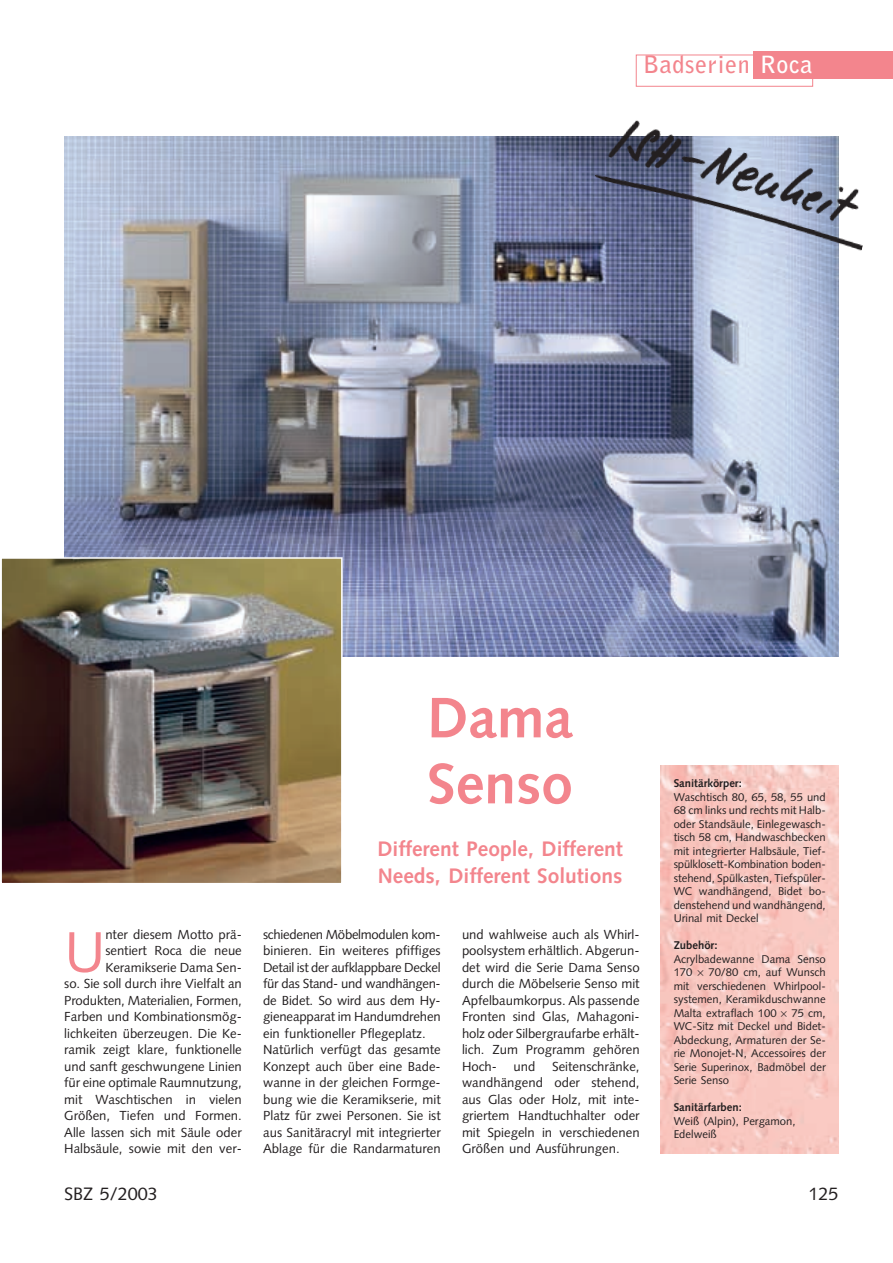
<style>
.page{position:relative;width:893px;height:1263px;background:#fff}
.page>*{position:absolute;margin:0;border:0;box-sizing:border-box;transform-origin:0 0}
.t1{font:57.15px "Syntax";color:#f3858d}
.t2{font:700 57px/66px "Syntax";color:#f3858d}
.t3{font:700 24px "Bell Gothic";letter-spacing:.03em;color:#f3858d}
.t4{font:700 21px/27px "Syntax";color:#f3858d}
.t5{font:18px "Syntax";color:#231f20}
.t6{font:13.2px/16.5px "Syntax";color:#231f20;text-align:justify}
.t7{font:11.25px/13.5px "Syntax";color:#231f20;text-align:justify}
.t8{font:700 11.25px "Syntax";color:#231f20}
.s1{color:#fff}
</style>
<div class="page">
<div style="left:753px;top:51px;width:139px;height:28px;background:#f3858d"></div>
<div style="left:636px;top:55px;width:177px;height:32px;border:1px solid #f3858d"></div>
<img style="left:64px;top:136px;width:774px;height:520px">
<img style="left:661px;top:765px;width:177px;height:388px">
<img style="left:587px;top:120px;width:276px;height:141px">
<img style="left:3px;top:560px;width:336px;height:321px">
<div style="left:0;top:557px;width:342px;height:327px;border:2px solid #fff"></div>
<svg style="left:697px;top:970px;width:6px;height:6px"></svg>
<svg style="left:781px;top:1011px;width:6px;height:5px"></svg>
<h3 class="t3" style="left:643px;top:55px;width:171px">Badserien <span class="s1">Roca</span></h3>
<h2 class="t2" style="left:427px;top:690px;width:147px">Dama<br>Senso</h2>
<h3 class="t4" style="left:377px;top:837px;width:247px">Different People, Different<br>Needs, Different Solutions</h3>
<p class="t6" style="left:64px;top:927px;width:179px;text-align:right">nter diesem Motto prä&shy;sentiert Roca die neue<br>Keramikserie Dama Sen-<br>so. Sie soll durch ihre Vielfalt an<br>Produkten, Materialien, Formen,<br>Farben und Kombinationsmög&shy;lichkeiten überzeugen. Die Ke&shy;ramik zeigt klare, funktionelle und sanft geschwungene Linien für eine optimale Raumnutzung, mit Waschtischen in vielen<br>Größen, Tiefen und Formen.<br>Alle lassen sich mit Säule oder<br>Halbsäule, sowie mit den ver-</p>
<p class="t6" style="left:263px;top:927px;width:179px;text-align:left">schiedenen Möbelmodulen kom&shy;binieren. Ein weiteres pfiffiges<br>Detail ist der aufklappbare Deckel für das Stand- und wandhängen&shy;de Bidet. So wird aus dem Hy&shy;gieneapparat im Handumdrehen ein funktioneller Pflegeplatz.<br>Natürlich verfügt das gesamte<br>Konzept auch über eine Bade&shy;wanne in der gleichen Formge&shy;bung wie die Keramikserie, mit<br>Platz für zwei Personen. Sie ist aus Sanitäracryl mit integrierter<br>Ablage für die Randarmaturen</p>
<p class="t6" style="left:462px;top:927px;width:179px">und wahlweise auch als Whirl&shy;poolsystem erhältlich. Abgerun&shy;det wird die Serie Dama Senso durch die Möbelserie Senso mit Apfelbaumkorpus. Als passende Fronten sind Glas, Mahagoni&shy;holz oder Silbergraufarbe erhält&shy;lich. Zum Programm gehören Hoch-</p>
<h1 class="t1" style="left:64px;top:929px;width:43px">U</h1>
<p class="t6" style="left:462px;top:1059px;width:179px;text-indent:90px">Seitenschränke, wandhängend oder stehend, aus Glas oder Holz, mit inte&shy;griertem Handtuchhalter oder mit Spiegeln in verschiedenen Größen und Ausführungen.</p>
<p class="t6" style="left:513px;top:1059px;width:23px">und</p>
<p class="t8" style="left:673px;top:779px;width:70px">Sanitärkörper:</p>
<p class="t7" style="left:673px;top:791px;width:154px">Waschtisch 80, 65, 58, 55 und 68 cm links und rechts mit Halb&shy;oder Standsäule, Einlegewasch&shy;tisch 58 cm, Handwaschbecken mit integrierter Halbsäule, Tief&shy;spülklosett-Kombination boden&shy;stehend, Spülkasten, Tiefspüler-WC wandhängend, Bidet bo&shy;denstehend und wandhängend, Urinal mit Deckel</p>
<p class="t8" style="left:673px;top:941px;width:45px">Zubehör:</p>
<p class="t7" style="left:673px;top:953px;width:154px">Acrylbadewanne Dama Senso<br>170</p>
<p class="t7" style="left:673px;top:967px;width:154px;text-indent:35px">70/80 cm, auf Wunsch mit verschiedenen Whirlpool&shy;systemen, Keramikduschwanne Malta extraflach 100</p>
<p class="t7" style="left:673px;top:1007px;width:154px;text-indent:118px">75 cm, WC-Sitz mit Deckel und Bidet-Abdeckung, Armaturen der Se&shy;rie Monojet-N, Accessoires der Serie Superinox, Badmöbel der Serie Senso</p>
<p class="t8" style="left:673px;top:1103px;width:70px">Sanitärfarben:</p>
<p class="t7" style="left:673px;top:1115px;width:123px">Weiß (Alpin), Pergamon,<br>Edelweiß</p>
<h3 class="t5" style="left:64px;top:1186px;width:95px">SBZ 5/2003</h3>
<h3 class="t5" style="left:808px;top:1187px;width:32px">125</h3>
</div>
